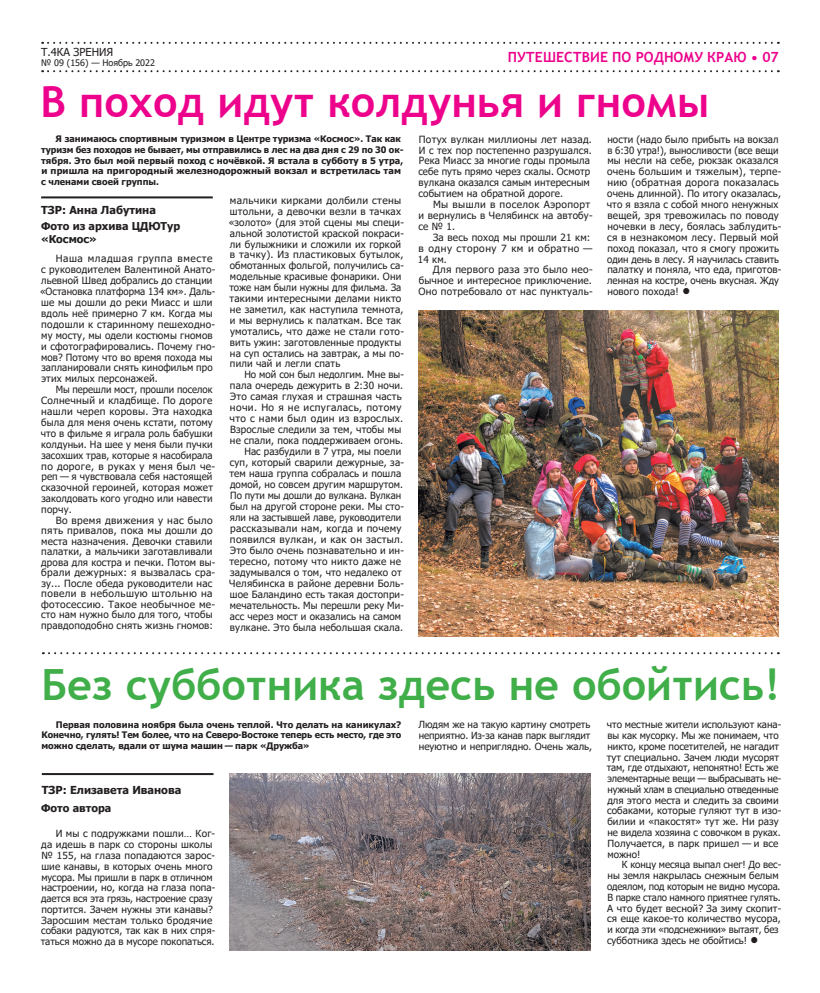
<style>
.page{position:relative;width:820px;height:993px;background:#fff}
.page>*{position:absolute;margin:0;border:0;box-sizing:border-box;transform-origin:0 0}
.t1{font:700 43px "Trebuchet MS";color:#40ae49}
.t2{font:700 43px "Trebuchet MS";color:#ed028c}
.t3{font:700 14px "Trebuchet MS";color:#ed028c}
.t4{font:700 11px "Tahoma";color:#231f20}
.t5{font:11px "Tahoma";color:#231f20}
.t6{font:700 10.8px/13.2px "Tahoma";color:#231f20}
.t7{font:9.9px/10.9px "Tahoma";letter-spacing:.015em;color:#231f20}
.t8{font:9.8px/10.8px "Tahoma";color:#231f20}
.t9{font:700 9px/10.8px "Tahoma";color:#231f20}
.t10{font:9px "Tahoma";color:#231f20}
.s1{font-size:14px}
</style>
<div class="page">
<svg style="left:42px;top:70px;width:729px;height:2px"></svg>
<svg style="left:42px;top:42px;width:729px;height:2px"></svg>
<hr style="left:41px;top:196px;width:172px;height:2px;background:#231f20">
<svg style="left:43px;top:652px;width:728px;height:2px"></svg>
<hr style="left:42px;top:772px;width:171px;height:2px;background:#231f20">
<img style="left:230px;top:773px;width:360px;height:177px">
<img style="left:418px;top:310px;width:360px;height:326px">
<p class="t5" style="left:41px;top:44px;width:74px">Т.4КА ЗРЕНИЯ</p>
<p class="t10" style="left:41px;top:57px;width:115px">№ 09 (156) — Ноябрь 2022</p>
<h2 class="t3" style="left:507px;top:48px;width:272px">ПУТЕШЕСТВИЕ ПО РОДНОМУ КРАЮ • 07</h2>
<h1 class="t2" style="left:41px;top:75px;width:669px">В поход идут колдунья и гномы</h1>
<p class="t9" style="left:41px;top:134px;width:364px;text-indent:14px">Я занимаюсь спортивным туризмом в Центре туризма «Космос». Так как туризм без походов не бывает, мы отправились в лес на два дня с 29 по 30 ок&shy;тября. Это был мой первый поход с ночёвкой. Я встала в субботу в 5 утра, и пришла на пригородный железнодорожный вокзал и встретилась там с членами своей группы.</p>
<p class="t4" style="left:41px;top:202px;width:116px">ТЗР: Анна Лабутина</p>
<p class="t6" style="left:41px;top:220px;width:140px">Фото из архива ЦДЮТур «Космос»</p>
<p class="t7" style="left:40px;top:254px;width:177px;text-indent:16px">Наша младшая группа вместе с руководителем Валентиной Анато&shy;льевной Швед добрались до станции «Остановка платформа 134 км». Даль&shy;ше мы дошли до реки Миасс и шли вдоль неё примерно 7 км. Когда мы подошли к старинному пешеходно&shy;му мосту, мы одели костюмы гномов и сфотографировались. Почему гно&shy;мов? Потому что во время похода мы запланировали снять кинофильм про этих милых персонажей.</p>
<p class="t7" style="left:41px;top:384px;width:176px;text-indent:15px">Мы перешли мост, прошли поселок<br>Солнечный и кладбище. По дороге нашли череп коровы. Эта находка была для меня очень кстати, потому что в фильме я играла роль бабушки колдуньи. На шее у меня были пучки засохших трав, которые я насобирала по дороге, в руках у меня был че&shy;реп — я чувствовала себя настоящей сказочной героиней, которая может заколдовать кого угодно или навести порчу.</p>
<p class="t7" style="left:41px;top:515px;width:176px;line-height:10.5px;text-indent:15px">Во время движения у нас было пять привалов, пока мы дошли до места назначения. Девочки ставили палатки, а мальчики заготавливали дрова для костра и печки. Потом вы&shy;брали дежурных: я вызвалась сра&shy;зу... После обеда руководители нас повели в небольшую штольню на фотосессию. Такое необычное ме&shy;сто нам нужно было для того, чтобы правдоподобно снять жизнь гномов:</p>
<p class="t7" style="left:606px;top:134px;width:176px">ности (надо было прибыть на вокзал в 6:30 утра!), выносливости (все вещи мы несли на себе, рюкзак оказался очень большим и тяжелым), терпе&shy;нию (обратная дорога показалась очень длинной). По итогу оказалась, что я взяла с собой много ненужных вещей, зря тревожилась по поводу ночевки в лесу, боялась заблудить&shy;ся в незнакомом лесу. Первый мой поход показал, что я смогу прожить один день в лесу. Я научилась ставить палатку и поняла, что еда, приготов&shy;ленная на костре, очень вкусная. Жду нового похода! <span class="s1">●</span></p>
<p class="t7" style="left:418px;top:134px;width:175px">Потух вулкан миллионы лет назад.<br>И с тех пор постепенно разрушался.<br>Река Миасс за многие годы промыла себе путь прямо через скалы. Осмотр вулкана оказался самым интересным событием на обратной дороге.</p>
<p class="t7" style="left:418px;top:199px;width:176px;text-indent:15px">Мы вышли в поселок Аэропорт и вернулись в Челябинск на автобу&shy;се № 1.</p>
<p class="t7" style="left:418px;top:232px;width:176px;text-indent:15px">За весь поход мы прошли 21 км: в одну сторону 7 км и обратно —<br>14 км.</p>
<p class="t7" style="left:418px;top:265px;width:175px;text-align:justify;text-indent:14px">Для первого раза это было нео&shy;бычное и интересное приключение.<br>Оно потребовало от нас пунктуаль-</p>
<p class="t7" style="left:229px;top:195px;width:177px">мальчики кирками долбили стены штольни, а девочки везли в тачках «золото» (для этой сцены мы специ&shy;альной золотистой краской покраси&shy;ли булыжники и сложили их горкой в тачку). Из пластиковых бутылок, обмотанных фольгой, получились са&shy;модельные красивые фонарики. Они тоже нам были нужны для фильма. За такими интересными делами никто не заметил, как наступила темнота, и мы вернулись к палаткам. Все так умотались, что даже не стали гото&shy;вить ужин: заготовленные продукты на суп остались на завтрак, а мы по&shy;пили чай и легли спать</p>
<p class="t7" style="left:229px;top:370px;width:176px;text-align:right">Но мой сон был недолгим. Мне вы&shy;пала очередь дежурить в 2:30 ночи.<br>Это самая глухая и страшная часть ночи. Но я не испугалась, потому что с нами был один из взрослых.<br>Взрослые следили за тем, чтобы мы не спали, пока поддерживаем огонь.<br>Нас разбудили в 7 утра, мы поели суп, который сварили дежурные, за&shy;тем наша группа собралась и пошла домой, но совсем другим маршрутом.<br>По пути мы дошли до вулкана. Вулкан был на другой стороне реки. Мы сто&shy;яли на застывшей лаве, руководители рассказывали нам, когда и почему появился вулкан, и как он застыл.<br>Это было очень познавательно и ин&shy;тересно, потому что никто даже не задумывался о том, что недалеко от Челябинска в районе деревни Боль&shy;шое Баландино есть такая достопри&shy;мечательность. Мы перешли реку Ми&shy;асс через мост и оказались на самом вулкане. Это была небольшая скала.</p>
<h1 class="t1" style="left:41px;top:657px;width:740px">Без субботника здесь не обойтись!</h1>
<p class="t9" style="left:41px;top:719px;width:361px;text-align:justify;text-indent:14px">Первая половина ноября была очень теплой. Что делать на каникулах?<br>Конечно, гулять! Тем более, что на Северо-Востоке теперь есть место, где это можно сделать, вдали от шума машин — парк «Дружба»</p>
<p class="t8" style="left:418px;top:719px;width:175px">Людям же на такую картину смотреть неприятно. Из-за канав парк выглядит неуютно и неприглядно. Очень жаль,</p>
<p class="t8" style="left:606px;top:719px;width:176px">что местные жители используют кана&shy;вы как мусорку. Мы же понимаем, что никто, кроме посетителей, не нагадит тут специально. Зачем люди мусорят там, где отдыхают, непонятно! Есть же элементарные вещи — выбрасывать не&shy;нужный хлам в специально отведенные для этого места и следить за своими собаками, которые гуляют тут в изо&shy;билии и «пакостят» тут же. Ни разу не видела хозяина с совочком в руках.<br>Получается, в парк пришел — и все можно!</p>
<p class="t8" style="left:607px;top:859px;width:176px;text-indent:15px">К концу месяца выпал снег! До вес&shy;ны земля накрылась снежным белым одеялом, под которым не видно мусора.<br>В парке стало намного приятнее гулять.<br>А что будет весной? За зиму скопит&shy;ся еще какое-то количество мусора, и когда эти «подснежники» вытаят, без субботника здесь не обойтись! <span class="s1">●</span></p>
<p class="t4" style="left:42px;top:781px;width:141px">ТЗР: Елизавета Иванова</p>
<p class="t6" style="left:41px;top:801px;width:72px">Фото автора</p>
<p class="t8" style="left:41px;top:828px;width:176px;text-indent:15px">И мы с подружками пошли… Ког&shy;да идешь в парк со стороны школы № 155, на глаза попадаются зарос&shy;шие канавы, в которых очень много мусора. Мы пришли в парк в отличном настроении, но, когда на глаза попа&shy;дается вся эта грязь, настроение сразу портится. Зачем нужны эти канавы?<br>Заросшим местам только бродячие собаки радуются, так как в них спря&shy;таться можно да в мусоре покопаться.</p>
</div>
